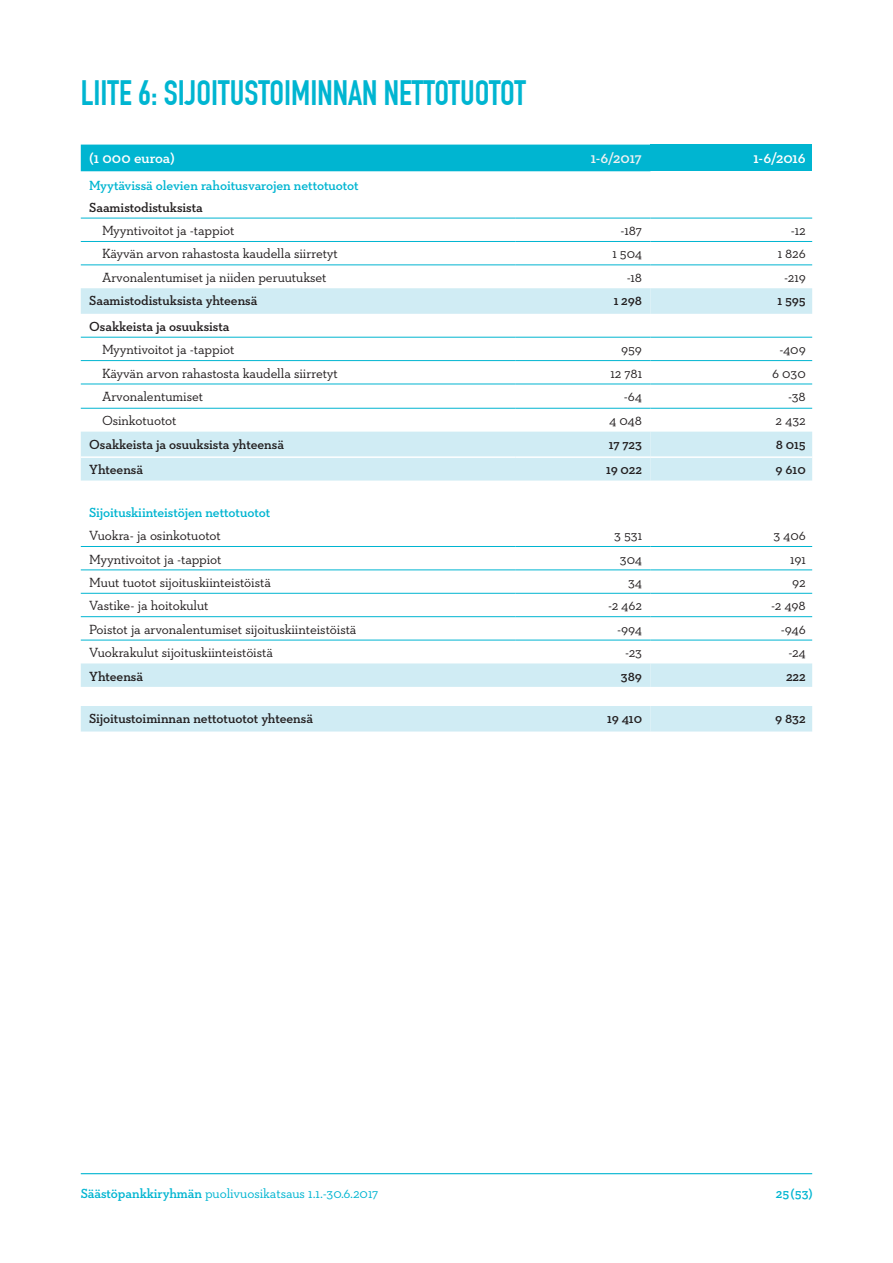
<style>
.page{position:relative;width:893px;height:1263px;background:#fff}
.page>*{position:absolute;margin:0;border:0;box-sizing:border-box;transform-origin:0 0}
.t1{font:700 34.5px "DIN Condensed";color:#00b5d1}
.t2{font:600 15px "Neutraface Slab Text";letter-spacing:-.005em;color:#fff}
.t3{font:600 15px "Neutraface Slab Text";color:#f0f1f2}
.t4{font:13.5px "Neutraface Slab Text";letter-spacing:-.005em;color:#231f20}
.t5{font:600 13.5px "Neutraface Slab Text";letter-spacing:-.005em;color:#231f20}
.t6{font:600 13.5px "Neutraface Slab Text";letter-spacing:-.005em;color:#00b5d1}
.t7{font:13.5px "Neutraface Slab Text";letter-spacing:-.005em;color:#00b5d1}
.s1{font-weight:600}
</style>
<div class="page">
<hr style="left:81px;top:1173px;width:731px;height:1px;background:#00b5d1">
<div style="left:81px;top:145px;width:570px;height:26px;background:#00b5d1"></div>
<div style="left:651px;top:145px;width:161px;height:26px;background:#00b5d1"></div>
<svg style="left:81px;top:288px;width:570px;height:443px"></svg>
<svg style="left:651px;top:288px;width:161px;height:443px"></svg>
<hr style="left:81px;top:218px;width:434px;height:1px;background:#00b5d1">
<hr style="left:515px;top:218px;width:136px;height:1px;background:#00b5d1">
<hr style="left:81px;top:241px;width:434px;height:1px;background:#00b5d1">
<hr style="left:515px;top:241px;width:136px;height:1px;background:#00b5d1">
<hr style="left:81px;top:264px;width:434px;height:1px;background:#00b5d1">
<hr style="left:515px;top:264px;width:136px;height:1px;background:#00b5d1">
<hr style="left:81px;top:337px;width:434px;height:1px;background:#00b5d1">
<hr style="left:515px;top:337px;width:136px;height:1px;background:#00b5d1">
<hr style="left:81px;top:360px;width:434px;height:1px;background:#00b5d1">
<hr style="left:515px;top:360px;width:136px;height:1px;background:#00b5d1">
<hr style="left:81px;top:384px;width:434px;height:1px;background:#00b5d1">
<hr style="left:515px;top:384px;width:136px;height:1px;background:#00b5d1">
<hr style="left:81px;top:408px;width:434px;height:1px;background:#00b5d1">
<hr style="left:515px;top:408px;width:136px;height:1px;background:#00b5d1">
<hr style="left:81px;top:546px;width:434px;height:1px;background:#00b5d1">
<hr style="left:515px;top:546px;width:136px;height:1px;background:#00b5d1">
<hr style="left:81px;top:569px;width:434px;height:1px;background:#00b5d1">
<hr style="left:515px;top:569px;width:136px;height:1px;background:#00b5d1">
<hr style="left:81px;top:593px;width:434px;height:1px;background:#00b5d1">
<hr style="left:515px;top:593px;width:136px;height:1px;background:#00b5d1">
<hr style="left:81px;top:616px;width:434px;height:1px;background:#00b5d1">
<hr style="left:515px;top:616px;width:136px;height:1px;background:#00b5d1">
<hr style="left:81px;top:640px;width:434px;height:1px;background:#00b5d1">
<hr style="left:515px;top:640px;width:136px;height:1px;background:#00b5d1">
<hr style="left:651px;top:218px;width:161px;height:1px;background:#00b5d1">
<hr style="left:651px;top:241px;width:161px;height:1px;background:#00b5d1">
<hr style="left:651px;top:264px;width:161px;height:1px;background:#00b5d1">
<hr style="left:651px;top:408px;width:161px;height:1px;background:#00b5d1">
<hr style="left:81px;top:456px;width:434px;height:2px;background:#fff">
<hr style="left:515px;top:456px;width:136px;height:2px;background:#fff">
<hr style="left:651px;top:456px;width:161px;height:2px;background:#fff">
<hr style="left:651px;top:337px;width:161px;height:1px;background:#00b5d1">
<hr style="left:651px;top:360px;width:161px;height:1px;background:#00b5d1">
<hr style="left:651px;top:384px;width:161px;height:1px;background:#00b5d1">
<hr style="left:651px;top:546px;width:161px;height:1px;background:#00b5d1">
<hr style="left:651px;top:569px;width:161px;height:1px;background:#00b5d1">
<hr style="left:651px;top:593px;width:161px;height:1px;background:#00b5d1">
<hr style="left:651px;top:616px;width:161px;height:1px;background:#00b5d1">
<hr style="left:651px;top:640px;width:161px;height:1px;background:#00b5d1">
<h1 class="t1" style="left:81px;top:73px;width:447px">LIITE 6: SIJOITUSTOIMINNAN NETTOTUOTOT</h1>
<p class="t2" style="left:89px;top:148px;width:87px">(1 000 euroa)</p>
<p class="t3" style="left:591px;top:148px;width:53px">1-6/2017</p>
<p class="t2" style="left:754px;top:148px;width:54px">1-6/2016</p>
<p class="t6" style="left:89px;top:177px;width:271px">Myytävissä olevien rahoitusvarojen nettotuotot</p>
<p class="t5" style="left:89px;top:199px;width:115px">Saamistodistuksista</p>
<p class="t4" style="left:102px;top:222px;width:134px">Myyntivoitot ja -tappiot</p>
<p class="t4" style="left:621px;top:222px;width:23px">-187</p>
<p class="t4" style="left:791px;top:222px;width:16px">-12</p>
<p class="t4" style="left:102px;top:245px;width:237px">Käyvän arvon rahastosta kaudella siirretyt</p>
<p class="t4" style="left:612px;top:245px;width:31px">1 504</p>
<p class="t4" style="left:778px;top:245px;width:30px">1 826</p>
<p class="t4" style="left:102px;top:269px;width:226px">Arvonalentumiset ja niiden peruutukset</p>
<p class="t4" style="left:627px;top:269px;width:17px">-18</p>
<p class="t4" style="left:784px;top:269px;width:23px">-219</p>
<p class="t5" style="left:89px;top:292px;width:170px">Saamistodistuksista yhteensä</p>
<p class="t5" style="left:614px;top:292px;width:30px">1 298</p>
<p class="t5" style="left:777px;top:292px;width:30px">1 595</p>
<p class="t5" style="left:89px;top:318px;width:142px">Osakkeista ja osuuksista</p>
<p class="t4" style="left:102px;top:341px;width:134px">Myyntivoitot ja -tappiot</p>
<p class="t4" style="left:621px;top:341px;width:22px">959</p>
<p class="t4" style="left:779px;top:341px;width:28px">-409</p>
<p class="t4" style="left:102px;top:365px;width:237px">Käyvän arvon rahastosta kaudella siirretyt</p>
<p class="t4" style="left:611px;top:365px;width:33px">12 781</p>
<p class="t4" style="left:772px;top:365px;width:35px">6 030</p>
<p class="t4" style="left:102px;top:388px;width:103px">Arvonalentumiset</p>
<p class="t4" style="left:624px;top:388px;width:20px">-64</p>
<p class="t4" style="left:788px;top:388px;width:19px">-38</p>
<p class="t4" style="left:102px;top:412px;width:76px">Osinkotuotot</p>
<p class="t4" style="left:609px;top:412px;width:34px">4 048</p>
<p class="t4" style="left:775px;top:412px;width:32px">2 432</p>
<p class="t5" style="left:89px;top:436px;width:196px">Osakkeista ja osuuksista yhteensä</p>
<p class="t5" style="left:609px;top:436px;width:35px">17 723</p>
<p class="t5" style="left:776px;top:436px;width:32px">8 015</p>
<p class="t5" style="left:89px;top:461px;width:55px">Yhteensä</p>
<p class="t5" style="left:606px;top:461px;width:38px">19 022</p>
<p class="t5" style="left:776px;top:461px;width:32px">9 610</p>
<p class="t6" style="left:89px;top:504px;width:183px">Sijoituskiinteistöjen nettotuotot</p>
<p class="t4" style="left:89px;top:527px;width:133px">Vuokra- ja osinkotuotot</p>
<p class="t4" style="left:614px;top:527px;width:29px">3 531</p>
<p class="t4" style="left:773px;top:527px;width:34px">3 406</p>
<p class="t4" style="left:89px;top:550px;width:134px">Myyntivoitot ja -tappiot</p>
<p class="t4" style="left:620px;top:550px;width:24px">304</p>
<p class="t4" style="left:790px;top:550px;width:17px">191</p>
<p class="t4" style="left:89px;top:574px;width:183px">Muut tuotot sijoituskiinteistöistä</p>
<p class="t4" style="left:628px;top:574px;width:16px">34</p>
<p class="t4" style="left:792px;top:574px;width:15px">92</p>
<p class="t4" style="left:89px;top:597px;width:121px">Vastike- ja hoitokulut</p>
<p class="t4" style="left:608px;top:597px;width:35px">-2 462</p>
<p class="t4" style="left:771px;top:597px;width:36px">-2 498</p>
<p class="t4" style="left:89px;top:621px;width:269px">Poistot ja arvonalentumiset sijoituskiinteistöistä</p>
<p class="t4" style="left:617px;top:621px;width:26px">-994</p>
<p class="t4" style="left:781px;top:621px;width:26px">-946</p>
<p class="t4" style="left:89px;top:644px;width:185px">Vuokrakulut sijoituskiinteistöistä</p>
<p class="t4" style="left:625px;top:644px;width:18px">-23</p>
<p class="t4" style="left:788px;top:644px;width:19px">-24</p>
<p class="t5" style="left:89px;top:667px;width:55px">Yhteensä</p>
<p class="t5" style="left:621px;top:667px;width:23px">389</p>
<p class="t5" style="left:786px;top:667px;width:21px">222</p>
<p class="t5" style="left:89px;top:710px;width:225px">Sijoitustoiminnan nettotuotot yhteensä</p>
<p class="t5" style="left:607px;top:710px;width:36px">19 410</p>
<p class="t5" style="left:775px;top:710px;width:32px">9 832</p>
<p class="t7" style="left:81px;top:1185px;width:299px"><span class="s1">Säästöpankkiryhmän</span> puolivuosikatsaus 1.1.-30.6.2017</p>
<p class="t6" style="left:776px;top:1185px;width:38px">25 (53)</p>
</div>
